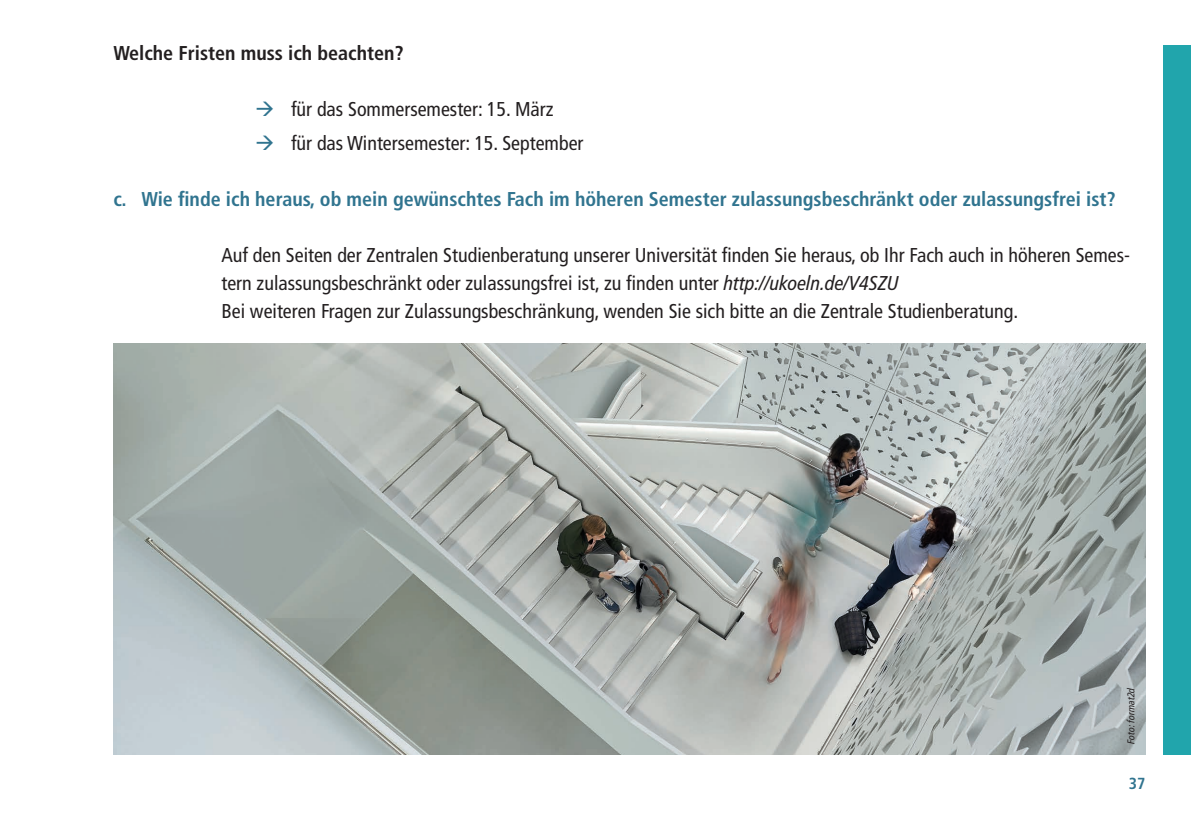
<style>
.page{position:relative;width:1191px;height:840px;background:#fff}
.page>*{position:absolute;margin:0;border:0;box-sizing:border-box;transform-origin:0 0}
.t1{font:condensed 20px/28px "Frutiger LT Com";color:#231f20}
.t2{font:700 condensed 20px "Frutiger LT Com";color:#30748f}
.t3{font:700 condensed 20px "Frutiger LT Com";color:#231f20}
.t4{font:700 condensed 16px "Frutiger LT Com";color:#30748f}
.t5{font:italic condensed 10px "Frutiger LT Com";letter-spacing:-.005em;color:#231f20}
.s1{color:#30748f}
.s2{font-style:italic}
</style>
<div class="page">
<div style="left:1163px;top:45px;width:28px;height:709px;background:#21a5ac"></div>
<img style="left:113px;top:343px;width:1032px;height:411px">
<p class="t3" style="left:113px;top:41px;width:292px">Welche Fristen muss ich beachten?</p>
<p class="t1" style="left:255px;top:95px;width:300px"><span class="s1">→</span> für das Sommersemester: 15. März</p>
<p class="t1" style="left:255px;top:129px;width:330px"><span class="s1">→</span> für das Wintersemester: 15. September</p>
<p class="t2" style="left:113px;top:187px;width:1004px">c. Wie finde ich heraus, ob mein gewünschtes Fach im höheren Semester zulassungsbeschränkt oder zulassungsfrei ist?</p>
<p class="t1" style="left:221px;top:241px;width:910px">Auf den Seiten der Zentralen Studienberatung unserer Universität finden Sie heraus, ob Ihr Fach auch in höheren Semes&shy;tern zulassungsbeschränkt oder zulassungsfrei ist, zu finden unter <span class="s2">http://ukoeln.de/V4SZU<br></span>Bei weiteren Fragen zur Zulassungsbeschränkung, wenden Sie sich bitte an die Zentrale Studienberatung.</p>
<p class="t5" style="left:1125px;top:743px;width:58px;rotate:-90deg">Foto: format2d</p>
<p class="t4" style="left:1129px;top:773px;width:18px">37</p>
</div>
